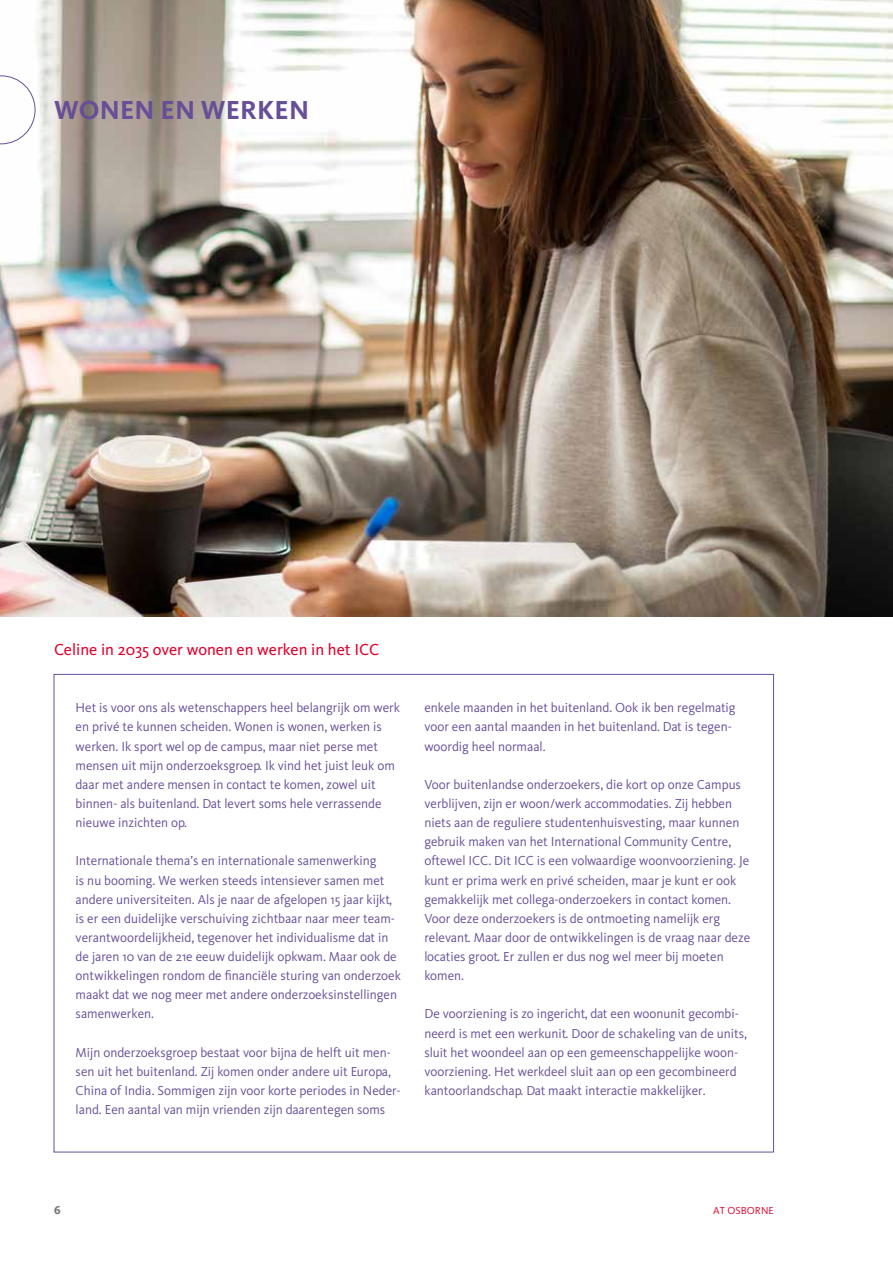
<style>
.page{position:relative;width:893px;height:1263px;background:#fff}
.page>*{position:absolute;margin:0;border:0;box-sizing:border-box;transform-origin:0 0}
.Heading_normaal{font:700 27px "Kievit";letter-spacing:.01em;color:#674f98}
.subkop_regular_11_pt{font:16.5px "Kievit";color:#e2002b}
.Bodytext{font:13.5px/19.2px "Kievit";color:#674f98}
.t1{font:700 12px "Kievit";color:#707172}
.Subheading_page_navi{font:10.5px "Kievit";letter-spacing:.01em;color:#e2002b}
</style>
<div class="page">
<img style="left:0;top:0;width:893px;height:617px">
<svg style="left:0;top:75px;width:35px;height:69px"></svg>
<p class="Heading_normaal" style="left:54px;top:94px;width:257px">WONEN EN WERKEN</p>
<p class="subkop_regular_11_pt" style="left:54px;top:640px;width:327px">Celine in 2035 over wonen en werken in het ICC</p>
<p class="Bodytext" style="left:76px;top:698px;width:326px">Het is voor ons als wetenschappers heel belangrijk om werk en privé te kunnen scheiden. Wonen is wonen, werken is werken. Ik sport wel op de campus, maar niet perse met mensen uit mijn onderzoeksgroep. Ik vind het juist leuk om daar met andere mensen in contact te komen, zowel uit binnen- als buitenland. Dat levert soms hele verrassende nieuwe inzichten op.</p>
<p class="Bodytext" style="left:76px;top:851px;width:327px">Internationale thema’s en internationale samenwerking<br>is nu booming. We werken steeds intensiever samen met andere universiteiten. Als je naar de afgelopen 15 jaar kijkt, is er een duidelijke verschuiving zichtbaar naar meer team&shy;verantwoordelijkheid, tegenover het individualisme dat in de jaren 10 van de 21e eeuw duidelijk opkwam. Maar ook de ontwikkelingen rondom de financiële sturing van onderzoek maakt dat we nog meer met andere onderzoeksinstellingen samenwerken.</p>
<p class="Bodytext" style="left:76px;top:1043px;width:326px">Mijn onderzoeksgroep bestaat voor bijna de helft uit men&shy;sen uit het buitenland. Zij komen onder andere uit Europa, China of India. Sommigen zijn voor korte periodes in Neder&shy;land. Een aantal van mijn vrienden zijn daarentegen soms</p>
<p class="Bodytext" style="left:424px;top:698px;width:313px">enkele maanden in het buitenland. Ook ik ben regelmatig voor een aantal maanden in het buitenland. Dat is tegen&shy;woordig heel normaal.</p>
<p class="Bodytext" style="left:424px;top:775px;width:327px">Voor buitenlandse onderzoekers, die kort op onze Campus verblijven, zijn er woon/werk accommodaties. Zij hebben niets aan de reguliere studentenhuisvesting, maar kunnen gebruik maken van het International Community Centre, oftewel ICC. Dit ICC is een volwaardige woonvoorziening. Je kunt er prima werk en privé scheiden, maar je kunt er ook gemakkelijk met collega-onderzoekers in contact komen.<br>Voor deze onderzoekers is de ontmoeting namelijk erg relevant. Maar door de ontwikkelingen is de vraag naar deze locaties groot. Er zullen er dus nog wel meer bij moeten komen.</p>
<p class="Bodytext" style="left:424px;top:1004px;width:324px">De voorziening is zo ingericht, dat een woonunit gecombi&shy;neerd is met een werkunit. Door de schakeling van de units, sluit het woondeel aan op een gemeenschappelijke woon&shy;voorziening. Het werkdeel sluit aan op een gecombineerd kantoorlandschap. Dat maakt interactie makkelijker.</p>
<p class="t1" style="left:54px;top:1203px;width:8px">6</p>
<p class="Subheading_page_navi" style="left:713px;top:1205px;width:62px">AT OSBORNE</p>
</div>
